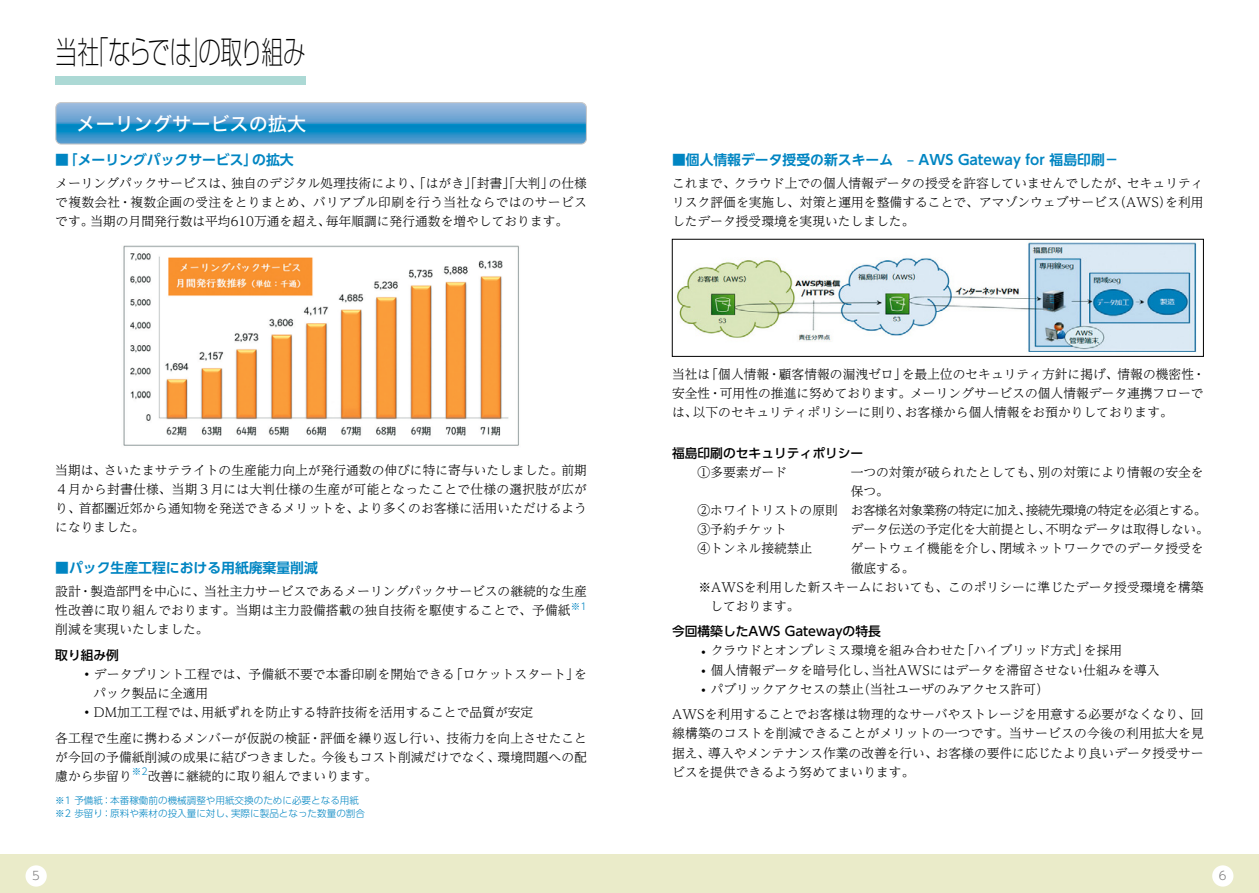
<style>
.page{position:relative;width:1259px;height:893px;background:#fff}
.page>*{position:absolute;margin:0;border:0;box-sizing:border-box;transform-origin:0 0}
.t1{font:31.35px "Shin Go Pr 6 N Ex Light 90 pv RKSJ H";letter-spacing:-.035em;color:#000;scale:.7 1}
.t2{font:19.2px "Hira Kaku Std W5 90 pv RKSJ H";color:#fff}
.t3{font:13.8px "UD Shin Go Pr 6 N De Bold 90 pv RKSJ H";color:#0085c2}
.t4{font:13.8px "UD Shin Go NT Pr 6 N De Bold 90 pv RKSJ H";color:#0085c2}
.t5{font:12.75px/19.2px "UD Reimin Pr 6 N Light 90 pv RKSJ H";color:#000;text-align:justify}
.t6{font:12.75px "UD Reimin Pr 6 N Light 90 pv RKSJ H";letter-spacing:-.06em;color:#000}
.t7{font:12.75px "UD Shin Go Pr 6 N Medium 90 pv RKSJ H";color:#000}
.t8{font:12.75px "UD Reimin Pr 6 N Light 90 pv RKSJ H";letter-spacing:-.02em;color:#000}
.t9{font:11.7px "UD Shin Go NT Pr 6 N Light 90 pv RKSJ H";color:#7a7979}
.t10{font:9.6px/13.4px "UD Shin Go Pr 6 N Light 90 pv RKSJ H";color:#0085c2}
</style>
<div class="page">
<div style="left:0;top:855px;width:629px;height:38px;background:#eaebc9"></div>
<div style="left:26px;top:865px;width:21px;height:22px;background:#fff;border-radius:50%"></div>
<svg style="left:56px;top:103px;width:530px;height:41px;background:#4e9dcf"></svg>
<div style="left:55px;top:102px;width:532px;height:43px;border:1px solid #c9c9c9;border-radius:5px"></div>
<div style="left:55px;top:77px;width:251px;height:8px;background:#acd9d5"></div>
<img style="left:123px;top:245px;width:396px;height:201px">
<div style="left:629px;top:855px;width:630px;height:38px;background:#eaebc9"></div>
<div style="left:1212px;top:865px;width:21px;height:22px;background:#fff;border-radius:50%"></div>
<img style="left:677px;top:242px;width:520px;height:112px">
<div style="left:672px;top:239px;width:531px;height:118px;border:1px solid #000"></div>
<h1 class="t1" style="left:55px;top:41px;width:359px">当社「ならでは」の取り組み</h1>
<h2 class="t2" style="left:77px;top:116px;width:231px">メーリングサービスの拡大</h2>
<p class="t3" style="left:55px;top:155px;width:240px">■「メーリングパックサービス」の拡大</p>
<p class="t5" style="left:55px;top:175px;width:533px">メーリングパックサービスは、独自のデジタル処理技術により、「はがき」「封書」「大判」の仕様で複数会社・複数企画の受注をとりまとめ、バリアブル印刷を行う当社ならではのサービスです。当期の月間発行数は平均610万通を超え、毎年順調に発行通数を増やしております。</p>
<p class="t5" style="left:55px;top:462px;width:533px">当期は、さいたまサテライトの生産能力向上が発行通数の伸びに特に寄与いたしました。前期４月から封書仕様、当期３月には大判仕様の生産が可能となったことで仕様の選択肢が広がり、首都圏近郊から通知物を発送できるメリットを、より多くのお客様に活用いただけるようになりました。</p>
<p class="t3" style="left:55px;top:563px;width:264px">■パック生産工程における用紙廃棄量削減</p>
<p class="t5" style="left:55px;top:583px;width:533px">設計・製造部門を中心に、当社主力サービスであるメーリングパックサービスの継続的な生産性改善に取り組んでおります。当期は主力設備搭載の独自技術を駆使することで、予備紙<sup>※1</sup>削減を実現いたしました。</p>
<p class="t7" style="left:55px;top:650px;width:65px">取り組み例</p>
<p class="t5" style="left:94px;top:666px;width:495px;text-indent:-9px">• データプリント工程では、予備紙不要で本番印刷を開始できる「ロケットスタート」をパック製品に全適用</p>
<p class="t5" style="left:55px;top:701px;width:533px;line-height:25.5px;text-indent:29px">• DM加工工程では、用紙ずれを防止する特許技術を活用することで品質が安定<br>各工程で生産に携わるメンバーが仮説の検証・評価を繰り返し行い、技術力を向上させたこと</p>
<p class="t5" style="left:55px;top:749px;width:533px">が今回の予備紙削減の成果に結びつきました。今後もコスト削減だけでなく、環境問題への配慮から歩留り<sup>※2</sup>改善に継続的に取り組んでまいります。</p>
<p class="t10" style="left:55px;top:795px;width:311px">※1 予備紙：本番稼働前の機械調整や用紙交換のために必要となる用紙※2 歩留り：原料や素材の投入量に対し、実際に製品となった数量の割合</p>
<p class="t9" style="left:32px;top:872px;width:9px">5</p>
<p class="t4" style="left:672px;top:155px;width:448px">■個人情報データ授受の新スキーム　‒ AWS Gateway for 福島印刷－</p>
<p class="t5" style="left:672px;top:175px;width:533px">これまで、クラウド上での個人情報データの授受を許容していませんでしたが、セキュリティリスク評価を実施し、対策と運用を整備することで、アマゾンウェブサービス（AWS）を利用したデータ授受環境を実現いたしました。</p>
<p class="t5" style="left:672px;top:366px;width:535px;text-align:left">当社は「個人情報・顧客情報の漏洩ゼロ」を最上位のセキュリティ方針に掲げ、情報の機密性・安全性・可用性の推進に努めております。メーリングサービスの個人情報データ連携フローでは、以下のセキュリティポリシーに則り、お客様から個人情報をお預かりしております。</p>
<p class="t7" style="left:672px;top:448px;width:193px">福島印刷のセキュリティポリシー</p>
<p class="t5" style="left:697px;top:464px;width:91px">①多要素ガード</p>
<p class="t5" style="left:850px;top:464px;width:354px">一つの対策が破られたとしても、別の対策により情報の安全を</p>
<p class="t5" style="left:850px;top:483px;width:40px">保つ。</p>
<p class="t6" style="left:697px;top:505px;width:510px">②ホワイトリストの原則 お客様名対象業務の特定に加え、接続先環境の特定を必須とする。</p>
<p class="t5" style="left:697px;top:522px;width:91px">③予約チケット</p>
<p class="t8" style="left:850px;top:525px;width:359px">データ伝送の予定化を大前提とし、不明なデータは取得しない。</p>
<p class="t5" style="left:697px;top:541px;width:116px">④トンネル接続禁止</p>
<p class="t5" style="left:850px;top:541px;width:354px">ゲートウェイ機能を介し、閉域ネットワークでのデータ授受を</p>
<p class="t5" style="left:850px;top:560px;width:65px">徹底する。</p>
<p class="t5" style="left:698px;top:579px;width:507px">※AWSを利用した新スキームにおいても、このポリシーに準じたデータ授受環境を構築</p>
<p class="t5" style="left:710px;top:598px;width:91px">しております。</p>
<p class="t7" style="left:672px;top:627px;width:210px">今回構築したAWS Gatewayの特長</p>
<p class="t5" style="left:701px;top:643px;width:423px">• クラウドとオンプレミス環境を組み合わせた「ハイブリッド方式」を採用</p>
<p class="t5" style="left:701px;top:662px;width:460px">• 個人情報データを暗号化し、当社AWSにはデータを滞留させない仕組みを導入</p>
<p class="t5" style="left:672px;top:678px;width:533px;line-height:25.5px;text-indent:29px">• パブリックアクセスの禁止（当社ユーザのみアクセス許可）<br>AWSを利用することでお客様は物理的なサーバやストレージを用意する必要がなくなり、回</p>
<p class="t5" style="left:672px;top:726px;width:533px">線構築のコストを削減できることがメリットの一つです。当サービスの今後の利用拡大を見据え、導入やメンテナンス作業の改善を行い、お客様の要件に応じたより良いデータ授受サービスを提供できるよう努めてまいります。</p>
<p class="t9" style="left:1219px;top:872px;width:9px">6</p>
</div>
